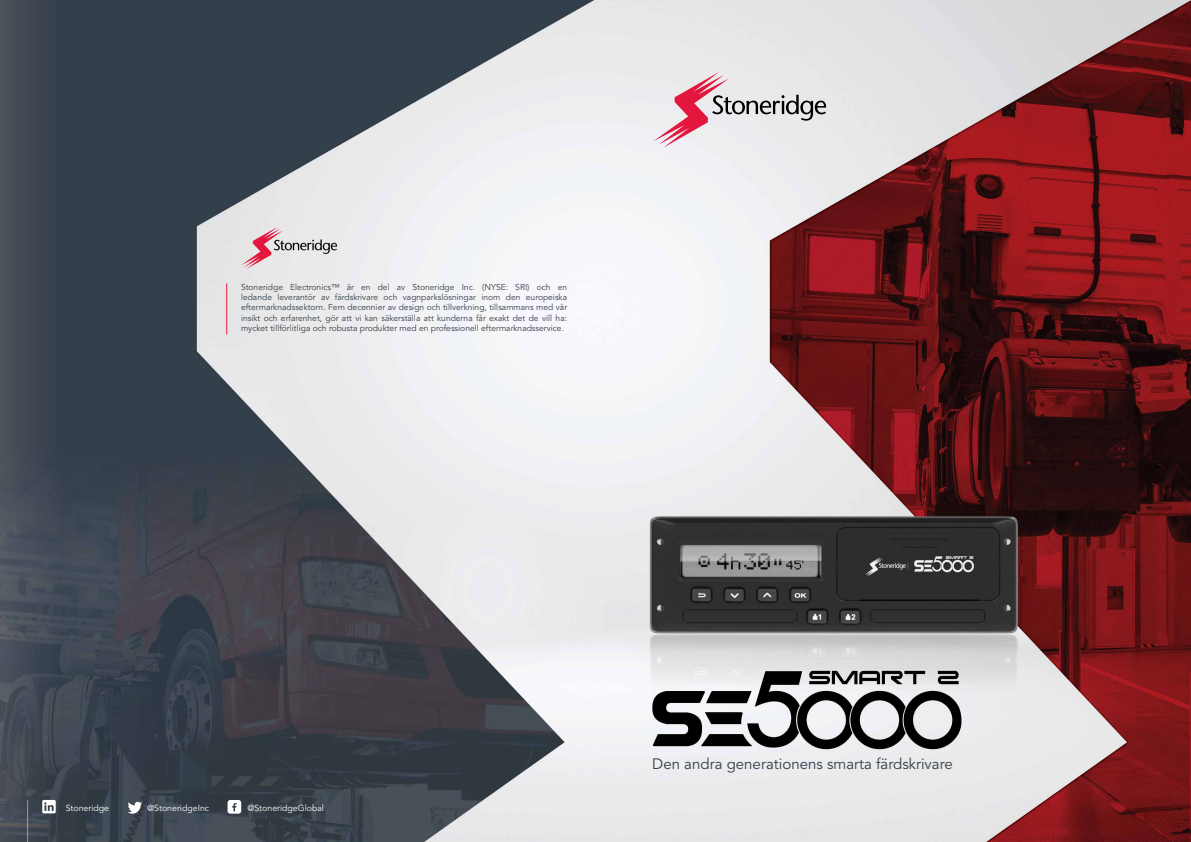
<style>
.page{position:relative;width:1191px;height:842px;background:#fff}
.page>*{position:absolute;margin:0;border:0;box-sizing:border-box;transform-origin:0 0}
.t1{font:15.1px "Avenir LT Std";color:#323e48}
.t2{font:8.8px "Avenir LT Std";color:#fff}
.t3{font:8.5px/10.2px "Avenir LT Std";color:#323e48;text-align:justify}
</style>
<div class="page">
<img style="left:0;top:0;width:1191px;height:842px">
<svg style="left:128px;top:801px;width:14px;height:13px"></svg>
<div style="left:42px;top:800px;width:14px;height:13px;background:#fff"></div>
<svg style="left:44px;top:802px;width:10px;height:9px"></svg>
<div style="left:227px;top:800px;width:14px;height:14px;background:#fff;border-radius:3px"></div>
<svg style="left:232px;top:803px;width:4px;height:8px"></svg>
<svg style="left:653px;top:72px;width:173px;height:76px;background:#ddcace"></svg>
<svg style="left:241px;top:227px;width:96px;height:42px;background:#dbc7cb"></svg>
<hr style="left:226px;top:283px;width:1px;height:51px;background:#e3173e">
<p class="t3" style="left:241px;top:282px;width:328px">Stoneridge Electronics™ är en del av Stoneridge Inc. (NYSE: SRI) och en ledande leverantör av färdskrivare och vagnparkslösningar inom den europeiska eftermarknadssektorn. Fem decennier av design och tillverkning, tillsammans med vår insikt och erfarenhet, gör att vi kan säkerställa att kunderna får exakt det de vill ha: mycket tillförlitliga och robusta produkter med en professionell eftermarknadsservice.</p>
<p class="t2" style="left:66px;top:803px;width:45px">Stoneridge</p>
<p class="t2" style="left:147px;top:803px;width:63px">@StoneridgeInc</p>
<p class="t2" style="left:247px;top:803px;width:78px">@StoneridgeGlobal</p>
<h1 class="t1" style="left:652px;top:755px;width:302px">Den andra generationens smarta färdskrivare</h1>
</div>
